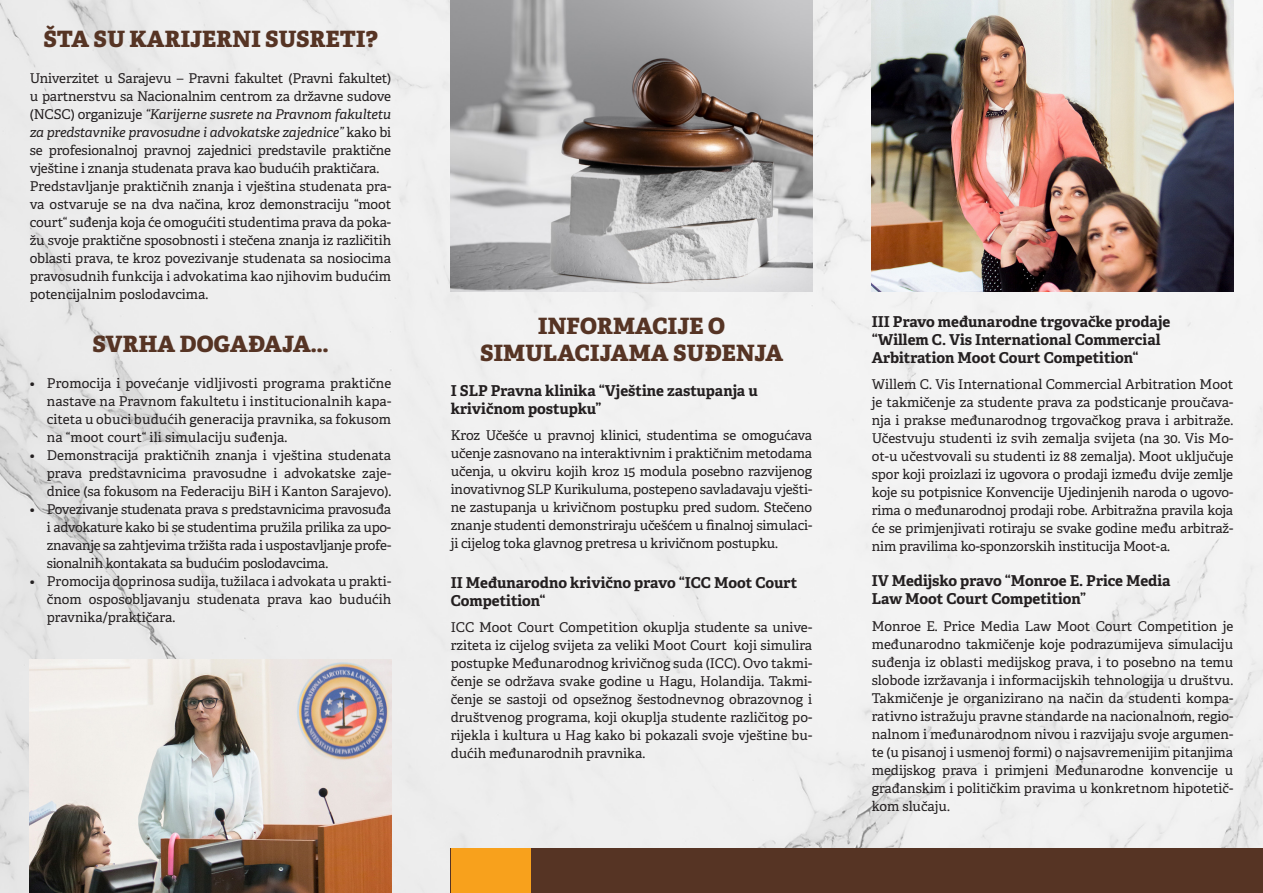
<style>
.page{position:relative;width:1263px;height:893px;background:#f0f0f0}
.page>*{position:absolute;margin:0;border:0;box-sizing:border-box;transform-origin:0 0}
.t1{font:800 22.5px/27px "Adelle";letter-spacing:.01em;color:#563424;text-align:center}
.t2{font:700 15px/18px "Adelle";color:#231f20}
.t3{font:13.5px/18px "Adelle";letter-spacing:-.01em;color:#231f20;text-align:justify}
.s1{font-style:italic}
</style>
<div class="page">
<img style="left:872px;top:0;width:361px;height:291px">
<img style="left:451px;top:0;width:361px;height:291px">
<img style="left:30px;top:659px;width:361px;height:234px">
<div style="left:451px;top:848px;width:812px;height:45px;background:#563424"></div>
<div style="left:451px;top:848px;width:79px;height:45px;background:#f8a11c"></div>
<h1 class="t1" style="left:43px;top:25px;width:336px">ŠTA SU KARIJERNI SUSRETI?</h1>
<p class="t3" style="left:30px;top:69px;width:363px;text-align:left">Univerzitet u Sarajevu – Pravni fakultet (Pravni fakultet) u partnerstvu sa Nacionalnim centrom za državne sudove (NCSC) organizuje <span class="s1">“Karijerne susrete na Pravnom fakultetu za predstavnike pravosudne i advokatske zajednice”</span> kako bi se profesionalnoj pravnoj zajednici predstavile praktične vještine i znanja studenata prava kao budućih praktičara.<br>Predstavljanje praktičnih znanja i vještina studenata pra&shy;va ostvaruje se na dva načina, kroz demonstraciju “moot court“ suđenja koja će omogućiti studentima prava da poka&shy;žu svoje praktične sposobnosti i stečena znanja iz različitih oblasti prava, te kroz povezivanje studenata sa nosiocima pravosudnih funkcija i advokatima kao njihovim budućim potencijalnim poslodavcima.</p>
<h1 class="t1" style="left:92px;top:330px;width:238px">SVRHA DOGAĐAJA…</h1>
<p class="t3" style="left:47px;top:374px;width:346px;text-indent:-17px">• Promocija i povećanje vidljivosti programa praktične nastave na Pravnom fakultetu i institucionalnih kapa&shy;citeta u obuci budućih generacija pravnika, sa fokusom na “moot court“ ili simulaciju suđenja.</p>
<p class="t3" style="left:47px;top:446px;width:346px;text-indent:-17px">• Demonstracija praktičnih znanja i vještina studenata prava predstavnicima pravosudne i advokatske zaje&shy;dnice (sa fokusom na Federaciju BiH i Kanton Sarajevo).</p>
<p class="t3" style="left:47px;top:500px;width:346px;text-indent:-17px">• Povezivanje studenata prava s predstavnicima pravosuđa i advokature kako bi se studentima pružila prilika za upo&shy;znavanje sa zahtjevima tržišta rada i uspostavljanje profe&shy;sionalnih kontakata sa budućim poslodavcima.</p>
<p class="t3" style="left:47px;top:572px;width:346px;text-indent:-17px">• Promocija doprinosa sudija, tužilaca i advokata u prakti&shy;čnom osposobljavanju studenata prava kao budućih pravnika/praktičara.</p>
<h1 class="t1" style="left:480px;top:312px;width:305px">INFORMACIJE O<br>SIMULACIJAMA SUĐENJA</h1>
<p class="t2" style="left:451px;top:382px;width:308px">I SLP Pravna klinika “Vještine zastupanja u krivičnom postupku”</p>
<p class="t3" style="left:451px;top:427px;width:363px">Kroz Učešće u pravnoj klinici, studentima se omogućava učenje zasnovano na interaktivnim i praktičnim metodama učenja, u okviru kojih kroz 15 modula posebno razvijenog inovativnog SLP Kurikuluma, postepeno savladavaju vješti&shy;ne zastupanja u krivičnom postupku pred sudom. Stečeno znanje studenti demonstriraju učešćem u finalnoj simulaci&shy;ji cijelog toka glavnog pretresa u krivičnom postupku.</p>
<p class="t2" style="left:451px;top:573px;width:348px">II Međunarodno krivično pravo “ICC Moot Court<br>Competition“</p>
<p class="t3" style="left:451px;top:618px;width:363px">ICC Moot Court Competition okuplja studente sa unive&shy;rziteta iz cijelog svijeta za veliki Moot Court koji simulira postupke Međunarodnog krivičnog suda (ICC). Ovo takmi&shy;čenje se održava svake godine u Hagu, Holandija. Takmi&shy;čenje se sastoji od opsežnog šestodnevnog obrazovnog i društvenog programa, koji okuplja studente različitog po&shy;rijekla i kultura u Hag kako bi pokazali svoje vještine bu&shy;dućih međunarodnih pravnika.</p>
<p class="t2" style="left:872px;top:312px;width:300px">III Pravo međunarodne trgovačke prodaje “Willem C. Vis International Commercial<br>Arbitration Moot Court Competition“</p>
<p class="t3" style="left:872px;top:375px;width:363px">Willem C. Vis International Commercial Arbitration Moot je takmičenje za studente prava za podsticanje proučava&shy;nja i prakse međunarodnog trgovačkog prava i arbitraže.<br>Učestvuju studenti iz svih zemalja svijeta (na 30. Vis Mo&shy;ot-u učestvovali su studenti iz 88 zemalja). Moot uključuje spor koji proizlazi iz ugovora o prodaji između dvije zemlje koje su potpisnice Konvencije Ujedinjenih naroda o ugovo&shy;rima o međunarodnoj prodaji robe. Arbitražna pravila koja će se primjenjivati rotiraju se svake godine među arbitraž&shy;nim pravilima ko-sponzorskih institucija Moot-a.</p>
<p class="t2" style="left:872px;top:572px;width:300px">IV Medijsko pravo “Monroe E. Price Media<br>Law Moot Court Competition”</p>
<p class="t3" style="left:872px;top:617px;width:363px">Monroe E. Price Media Law Moot Court Competition je međunarodno takmičenje koje podrazumijeva simulaciju suđenja iz oblasti medijskog prava, i to posebno na temu slobode izržavanja i informacijskih tehnologija u društvu.<br>Takmičenje je organizirano na način da studenti kompa&shy;rativno istražuju pravne standarde na nacionalnom, regio&shy;nalnom i međunarodnom nivou i razvijaju svoje argumen&shy;te (u pisanoj i usmenoj formi) o najsavremenijim pitanjima medijskog prava i primjeni Međunarodne konvencije u građanskim i političkim pravima u konkretnom hipotetič&shy;kom slučaju.</p>
</div>
